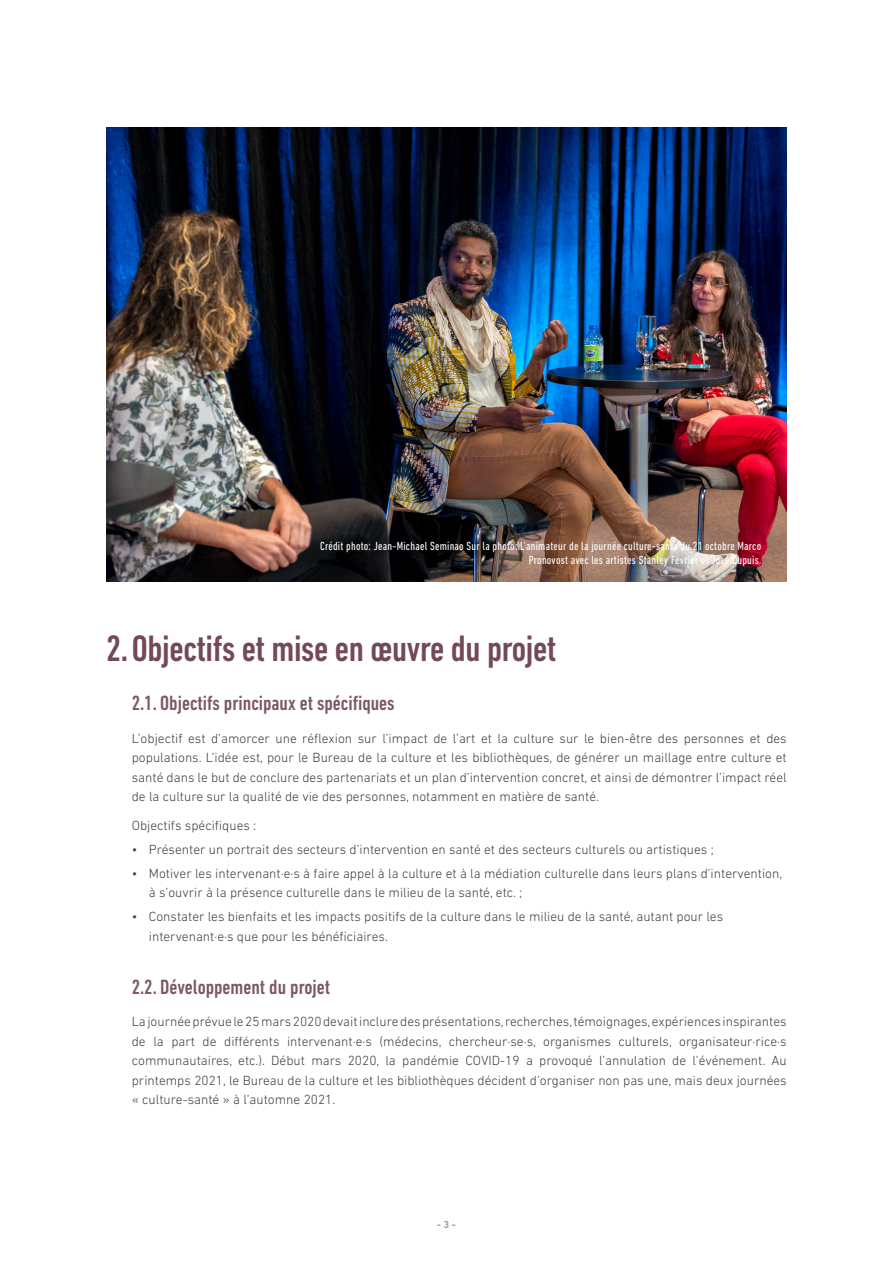
<style>
.page{position:relative;width:893px;height:1263px;background:#fff}
.page>*{position:absolute;margin:0;border:0;box-sizing:border-box;transform-origin:0 0}
.TITULAR_1{font:500 condensed 37.5px "DIN Next LT Pro";letter-spacing:-.01em;color:#734958}
.Titular_1_1{font:500 condensed 21px "DIN Next LT Pro";color:#7c5765}
.Text_Base{font:300 13.5px/19.5px "DIN Next LT Pro";color:#3e3e3f;text-align:justify}
.Titular_1_1-2{font:condensed 12px/13.5px "DIN Next LT Pro";letter-spacing:.02em;color:#fff;text-align:right}
.num_pg{font:700 10.5px "DIN Next LT Pro";color:#b19aa2}
</style>
<div class="page">
<img style="left:106px;top:128px;width:681px;height:454px">
<p class="Titular_1_1-2" style="left:320px;top:539px;width:443px">Crédit photo: Jean-Michael Seminao Sur la photo: L’animateur de la journée culture-santé du 21 octobre Marco<br>Pronovost avec les artistes Stanley Février et José Dupuis.</p>
<p class="TITULAR_1" style="left:106px;top:627px;width:452px">2.Objectifs et mise en œuvre du projet</p>
<p class="Titular_1_1" style="left:132px;top:691px;width:264px">2.1. Objectifs principaux et spécifiques</p>
<p class="Text_Base" style="left:132px;top:728px;width:656px">L’objectif est d’amorcer une réflexion sur l’impact de l’art et la culture sur le bien-être des personnes et des populations. L’idée est, pour le Bureau de la culture et les bibliothèques, de générer un maillage entre culture et santé dans le but de conclure des partenariats et un plan d’intervention concret, et ainsi de démontrer l’impact réel de la culture sur la qualité de vie des personnes, notamment en matière de santé.</p>
<p class="Text_Base" style="left:132px;top:816px;width:126px">Objectifs spécifiques :</p>
<p class="Text_Base" style="left:132px;top:840px;width:583px">• Présenter un portrait des secteurs d’intervention en santé et des secteurs culturels ou artistiques ;</p>
<p class="Text_Base" style="left:149px;top:863px;width:635px;text-indent:-17px">• Motiver les intervenant·e·s à faire appel à la culture et à la médiation culturelle dans leurs plans d’intervention, à s’ouvrir à la présence culturelle dans le milieu de la santé, etc. ;</p>
<p class="Text_Base" style="left:149px;top:907px;width:576px;text-indent:-17px">• Constater les bienfaits et les impacts positifs de la culture dans le milieu de la santé, autant pour les intervenant·e·s que pour les bénéficiaires.</p>
<p class="Titular_1_1" style="left:132px;top:975px;width:200px">2.2. Développement du projet</p>
<p class="Text_Base" style="left:132px;top:1012px;width:656px">La journée prévue le 25 mars 2020 devait inclure des présentations, recherches, témoignages, expériences inspirantes de la part de différents intervenant·e·s (médecins, chercheur·se·s, organismes culturels, organisateur·rice·s communautaires, etc.). Début mars 2020, la pandémie COVID-19 a provoqué l’annulation de l’événement. Au printemps 2021, le Bureau de la culture et les bibliothèques décident d’organiser non pas une, mais deux journées « culture-santé » à l’automne 2021.</p>
<p class="num_pg" style="left:437px;top:1218px;width:21px">- 3 -</p>
</div>
